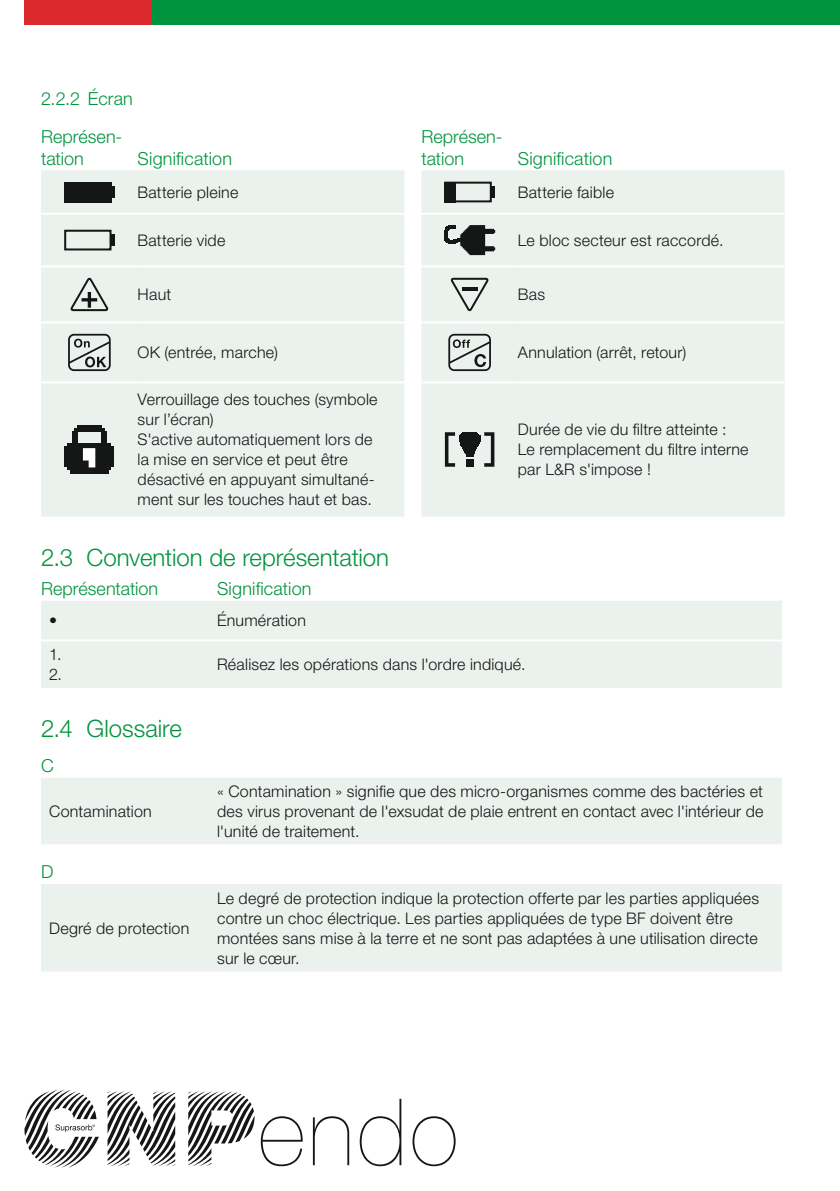
<style>
.page{position:relative;width:840px;height:1191px;background:#fff}
.page>*{position:absolute;margin:0;border:0;box-sizing:border-box;transform-origin:0 0}
.t1{font:300 24px "Helvetica Neue LT Pro";color:#00943e}
.t2{font:300 18px/37.6px "Helvetica Neue LT Pro";letter-spacing:.005em;color:#00943e}
.t3{font:300 16px/20px "Helvetica Neue LT Pro";letter-spacing:.015em;color:#151616}
</style>
<div class="page">
<div style="left:151px;top:0;width:688px;height:24px;background:#00943e"></div>
<div style="left:24px;top:0;width:127px;height:24px;background:#db292e"></div>
<svg style="left:188px;top:1091px;width:66px;height:75px"></svg>
<svg style="left:24px;top:1089px;width:75px;height:79px"></svg>
<svg style="left:107px;top:1091px;width:68px;height:75px"></svg>
<svg style="left:260px;top:1098px;width:195px;height:68px"></svg>
<div style="left:41px;top:170px;width:743px;height:346px;background:#ebf1ed"></div>
<hr style="left:41px;top:213px;width:96px;height:2px;background:#fff">
<hr style="left:137px;top:213px;width:267px;height:2px;background:#fff">
<svg style="left:404px;top:213px;width:17px;height:2px"></svg>
<hr style="left:421px;top:213px;width:96px;height:2px;background:#fff">
<hr style="left:517px;top:213px;width:267px;height:2px;background:#fff">
<hr style="left:41px;top:265px;width:96px;height:2px;background:#fff">
<hr style="left:137px;top:265px;width:267px;height:2px;background:#fff">
<svg style="left:404px;top:265px;width:17px;height:2px"></svg>
<hr style="left:421px;top:265px;width:96px;height:2px;background:#fff">
<hr style="left:517px;top:265px;width:267px;height:2px;background:#fff">
<hr style="left:41px;top:321px;width:96px;height:2px;background:#fff">
<hr style="left:137px;top:321px;width:267px;height:2px;background:#fff">
<svg style="left:404px;top:321px;width:17px;height:2px"></svg>
<hr style="left:421px;top:321px;width:96px;height:2px;background:#fff">
<hr style="left:517px;top:321px;width:267px;height:2px;background:#fff">
<hr style="left:41px;top:381px;width:96px;height:2px;background:#fff">
<hr style="left:137px;top:381px;width:267px;height:2px;background:#fff">
<svg style="left:404px;top:381px;width:17px;height:2px"></svg>
<hr style="left:421px;top:381px;width:96px;height:2px;background:#fff">
<hr style="left:517px;top:381px;width:267px;height:2px;background:#fff">
<div style="left:64px;top:182px;width:47px;height:20px;background:#151616"></div>
<div style="left:102px;top:186px;width:12px;height:11px;background:#151616"></div>
<div style="left:444px;top:182px;width:47px;height:20px;border:2px solid #151616"></div>
<hr style="left:490px;top:186px;width:4px;height:11px;background:#151616">
<div style="left:444px;top:182px;width:11px;height:20px;background:#151616"></div>
<div style="left:64px;top:230px;width:47px;height:20px;border:2px solid #151616"></div>
<hr style="left:110px;top:235px;width:4px;height:11px;background:#151616">
<svg style="left:444px;top:225px;width:51px;height:30px;background:#6d706f"></svg>
<svg style="left:68px;top:277px;width:41px;height:35px"></svg>
<svg style="left:448px;top:277px;width:41px;height:35px"></svg>
<svg style="left:71px;top:339px;width:37px;height:28px"></svg>
<div style="left:68px;top:334px;width:43px;height:37px;border:2px solid #151616;border-radius:5px"></div>
<svg style="left:451px;top:339px;width:36px;height:28px"></svg>
<div style="left:448px;top:334px;width:42px;height:37px;border:2px solid #151616;border-radius:5px"></div>
<div style="left:65px;top:447px;width:49px;height:20px;background:#151616"></div>
<div style="left:68px;top:449px;width:43px;height:20px;background:#151616"></div>
<div style="left:70px;top:453px;width:39px;height:20px;background:#151616"></div>
<div style="left:68px;top:443px;width:43px;height:20px;background:#151616"></div>
<div style="left:77px;top:425px;width:24px;height:6px;background:#151616"></div>
<div style="left:101px;top:431px;width:6px;height:13px;background:#151616"></div>
<svg style="left:101px;top:428px;width:4px;height:3px"></svg>
<div style="left:72px;top:431px;width:5px;height:13px;background:#151616"></div>
<svg style="left:83px;top:448px;width:12px;height:19px"></svg>
<svg style="left:444px;top:432px;width:50px;height:35px;background:#898c8a"></svg>
<div style="left:41px;top:601px;width:740px;height:87px;background:#ebf1ed"></div>
<hr style="left:41px;top:639px;width:176px;height:2px;background:#fff">
<hr style="left:217px;top:639px;width:564px;height:2px;background:#fff">
<div style="left:41px;top:778px;width:740px;height:66px;background:#ebf1ed"></div>
<div style="left:41px;top:884px;width:740px;height:87px;background:#ebf1ed"></div>
<p class="t2" style="left:41px;top:79px;width:93px">2.2.2 Écran<br>Représen-</p>
<p class="t2" style="left:41px;top:139px;width:44px">tation</p>
<p class="t2" style="left:137px;top:139px;width:96px">Signification</p>
<p class="t2" style="left:421px;top:125px;width:80px;line-height:22px">Représen&shy;tation</p>
<p class="t2" style="left:517px;top:139px;width:96px">Signification</p>
<p class="t3" style="left:137px;top:182px;width:102px">Batterie pleine</p>
<p class="t3" style="left:517px;top:182px;width:98px">Batterie faible</p>
<p class="t3" style="left:137px;top:230px;width:89px">Batterie vide</p>
<p class="t3" style="left:517px;top:230px;width:207px">Le bloc secteur est raccordé.</p>
<p class="t3" style="left:137px;top:284px;width:35px">Haut</p>
<p class="t3" style="left:517px;top:284px;width:29px">Bas</p>
<p class="t3" style="left:137px;top:342px;width:142px">OK (entrée, marche)</p>
<p class="t3" style="left:517px;top:342px;width:170px">Annulation (arrêt, retour)</p>
<p class="t3" style="left:137px;top:389px;width:241px">Verrouillage des touches (symbole sur l’écran)<br>S'active automatiquement lors de la mise en service et peut être désactivé en appuyant simultané&shy;ment sur les touches haut et bas.</p>
<p class="t3" style="left:517px;top:419px;width:232px">Durée de vie du filtre atteinte :<br>Le remplacement du filtre interne par L&amp;R s'impose !</p>
<h1 class="t1" style="left:41px;top:542px;width:349px">2.3 Convention de représentation</h1>
<p class="t2" style="left:41px;top:569px;width:118px">Représentation</p>
<p class="t2" style="left:217px;top:569px;width:96px">Signification</p>
<p class="t3" style="left:49px;top:610px;width:9px">•</p>
<p class="t3" style="left:217px;top:610px;width:90px">Énumération</p>
<p class="t3" style="left:49px;top:644px;width:14px">1.<br>2.</p>
<p class="t3" style="left:217px;top:654px;width:310px">Réalisez les opérations dans l'ordre indiqué.</p>
<h1 class="t1" style="left:41px;top:714px;width:142px">2.4 Glossaire</h1>
<p class="t2" style="left:41px;top:746px;width:14px">C</p>
<p class="t3" style="left:49px;top:801px;width:104px">Contamination</p>
<p class="t3" style="left:217px;top:781px;width:547px;text-align:justify">« Contamination » signifie que des micro-organismes comme des bactéries et des virus provenant de l'exsudat de plaie entrent en contact avec l'intérieur de l'unité de traitement.</p>
<p class="t2" style="left:41px;top:853px;width:14px">D</p>
<p class="t3" style="left:49px;top:917px;width:141px">Degré de protection</p>
<p class="t3" style="left:217px;top:887px;width:543px">Le degré de protection indique la protection offerte par les parties appliquées contre un choc électrique. Les parties appliquées de type BF doivent être montées sans mise à la terre et ne sont pas adaptées à une utilisation directe sur le cœur.</p>
</div>
